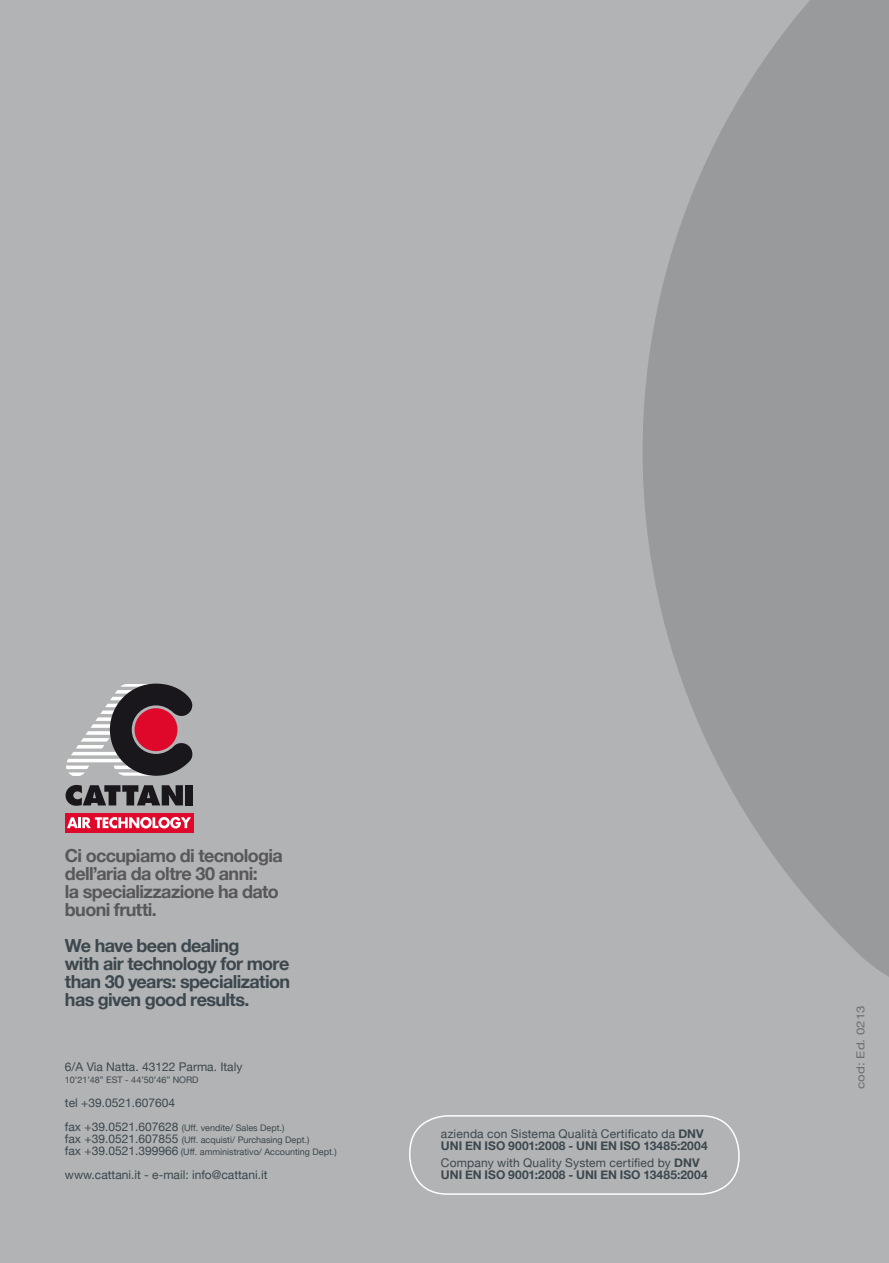
<style>
.page{position:relative;width:889px;height:1263px;background:#b1b3b4}
.page>*{position:absolute;margin:0;border:0;box-sizing:border-box;transform-origin:0 0}
.t1{font:700 18px/18px "Helvetica Neue";letter-spacing:-.035em;color:#3c474e}
.t2{font:700 18px/18px "Helvetica Neue";letter-spacing:-.035em;color:#58585a}
.t3{font:700 12px/12px "Helvetica Neue";letter-spacing:.005em;color:#3c474e}
.t4{font:12px "Helvetica Neue";color:#3c474e}
.t5{font:11.1px "Helvetica Neue";color:#6a6e72;scale:1.2 1}
.t6{font:9px/12px "Helvetica Neue";color:#3c474e}
.s1{font-size:12px}
.s2{font-weight:400}
</style>
<div class="page">
<svg style="left:642px;top:0;width:247px;height:977px;fill:#999a9c"></svg>
<div style="left:65px;top:813px;width:128px;height:19px;background:#df082a"></div>
<svg style="left:66px;top:785px;width:117px;height:21px"></svg>
<div style="left:185px;top:785px;width:8px;height:20px;background:#1a171c"></div>
<svg style="left:67px;top:817px;width:124px;height:11px"></svg>
<svg style="left:66px;top:684px;width:126px;height:92px"></svg>
<div style="left:409px;top:1115px;width:330px;height:80px;border:2px solid #fff;border-radius:38px"></div>
<h1 class="t2" style="left:65px;top:846px;width:219px">Ci occupiamo di tecnologia dell’aria da oltre 30 anni:<br>la specializzazione ha dato buoni frutti.</h1>
<h1 class="t1" style="left:65px;top:936px;width:227px">We have been dealing<br>with air technology for more than 30 years: specialization has given good results.</h1>
<h2 class="t4" style="left:65px;top:1059px;width:179px">6/A Via Natta. 43122 Parma. Italy</h2>
<p class="t6" style="left:65px;top:1073px;width:135px">10’21’48” EST - 44’50’46” NORD</p>
<h2 class="t4" style="left:65px;top:1095px;width:112px">tel +39.0521.607604</h2>
<p class="t6" style="left:65px;top:1121px;width:273px"><span class="s1">fax +39.0521.607628</span> (Uff. vendite/ Sales Dept.)<br><span class="s1">fax +39.0521.607855</span> (Uff. acquisti/ Purchasing Dept.)<br><span class="s1">fax +39.0521.399966</span> (Uff. amministrativo/ Accounting Dept.)</p>
<h2 class="t4" style="left:65px;top:1167px;width:204px">www.cattani.it - e-mail: info@cattani.it</h2>
<h2 class="t3" style="left:441px;top:1128px;width:268px"><span class="s2">azienda con Sistema Qualità Certificato da</span> DNV<br>UNI EN ISO 9001:2008 - UNI EN ISO 13485:2004</h2>
<h2 class="t3" style="left:441px;top:1156px;width:268px"><span class="s2">Company with Quality System certified by</span> DNV<br>UNI EN ISO 9001:2008 - UNI EN ISO 13485:2004</h2>
<p class="t5" style="left:854px;top:1089px;width:71px;rotate:-90deg">cod: Ed. 0213</p>
</div>
